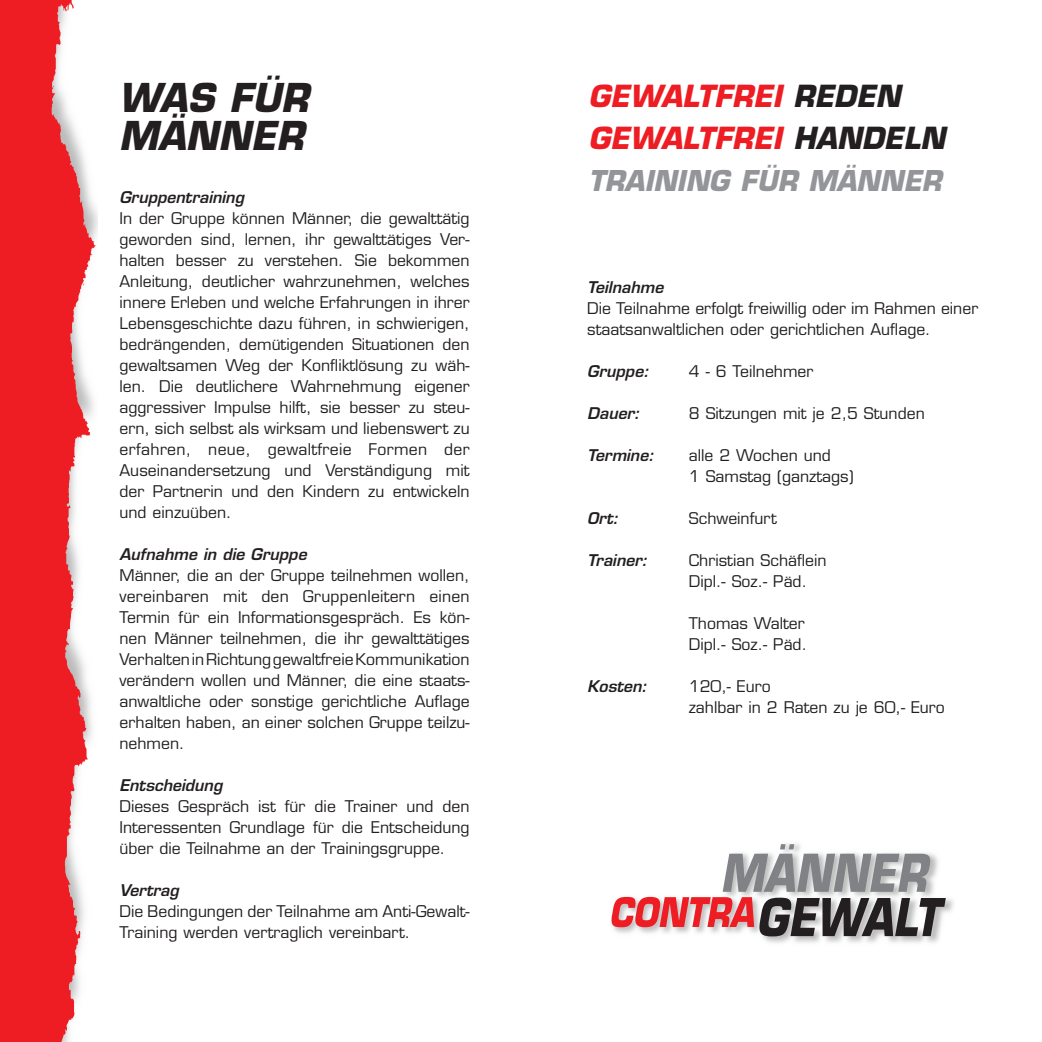
<style>
.page{position:relative;width:1042px;height:1042px;background:#fff}
.page>*{position:absolute;margin:0;border:0;box-sizing:border-box;transform-origin:0 0}
.t1{font:italic 700 38.85px/38.1px "Eurostile";color:#231f20;scale:.96 1}
.t2{font:italic 700 29.75px/42px "Eurostile";color:#ee1d23;scale:.96 1}
.t3{font:italic 700 28px "Eurostile";color:#939598;scale:.96 1}
.t4{font:15.75px/21px "Eurostile";color:#231f20}
.t5{font:italic 600 15.75px "Eurostile";color:#231f20}
.s1{color:#231f20}
</style>
<div class="page">
<img style="left:0;top:0;width:95px;height:1042px">
<img style="left:762px;top:843px;width:191px;height:100px">
<svg style="left:611px;top:844px;width:335px;height:92px"></svg>
<h1 class="t1" style="left:119px;top:78px;width:199px">WAS FÜR<br>MÄNNER</h1>
<p class="t5" style="left:119px;top:187px;width:126px">Gruppentraining</p>
<p class="t4" style="left:119px;top:208px;width:352px;text-align:justify">In der Gruppe können Männer, die gewalttätig geworden sind, lernen, ihr gewalttätiges Ver&shy;halten besser zu verstehen. Sie bekommen Anleitung, deutlicher wahrzunehmen, welches innere Erleben und welche Erfahrungen in ihrer Lebensgeschichte dazu führen, in schwierigen, bedrängenden, demütigenden Situationen den gewaltsamen Weg der Konfliktlösung zu wäh&shy;len. Die deutlichere Wahrnehmung eigener aggressiver Impulse hilft, sie besser zu steu&shy;ern, sich selbst als wirksam und liebenswert zu erfahren, neue, gewaltfreie Formen der Auseinandersetzung und Verständigung mit der Partnerin und den Kindern zu entwickeln und einzuüben.</p>
<p class="t5" style="left:119px;top:544px;width:189px">Aufnahme in die Gruppe</p>
<p class="t4" style="left:119px;top:565px;width:352px;text-align:justify">Männer, die an der Gruppe teilnehmen wollen, vereinbaren mit den Gruppenleitern einen Termin für ein Informationsgespräch. Es kön&shy;nen Männer teilnehmen, die ihr gewalttätiges Verhalten in Richtung gewaltfreie Kommunikation verändern wollen und Männer, die eine staats&shy;anwaltliche oder sonstige gerichtliche Auflage erhalten haben, an einer solchen Gruppe teilzu&shy;nehmen.</p>
<p class="t5" style="left:119px;top:775px;width:104px">Entscheidung</p>
<p class="t4" style="left:119px;top:796px;width:352px;text-align:justify">Dieses Gespräch ist für die Trainer und den Interessenten Grundlage für die Entscheidung über die Teilnahme an der Trainingsgruppe.</p>
<p class="t5" style="left:119px;top:880px;width:61px">Vertrag</p>
<p class="t4" style="left:119px;top:901px;width:352px">Die Bedingungen der Teilnahme am Anti-Gewalt-<br>Training werden vertraglich vereinbart.</p>
<h2 class="t2" style="left:588px;top:75px;width:373px">GEWALTFREI <span class="s1">REDEN<br></span>GEWALTFREI <span class="s1">HANDELN</span></h2>
<h3 class="t3" style="left:588px;top:163px;width:369px">TRAINING FÜR MÄNNER</h3>
<p class="t5" style="left:587px;top:277px;width:78px">Teilnahme</p>
<p class="t4" style="left:587px;top:298px;width:392px">Die Teilnahme erfolgt freiwillig oder im Rahmen einer staatsanwaltlichen oder gerichtlichen Auflage.</p>
<p class="t5" style="left:587px;top:361px;width:63px">Gruppe:</p>
<p class="t4" style="left:689px;top:361px;width:126px">4 - 6 Teilnehmer</p>
<p class="t5" style="left:587px;top:403px;width:54px">Dauer:</p>
<p class="t4" style="left:689px;top:403px;width:237px">8 Sitzungen mit je 2,5 Stunden</p>
<p class="t5" style="left:587px;top:445px;width:68px">Termine:</p>
<p class="t4" style="left:689px;top:445px;width:166px">alle 2 Wochen und<br>1 Samstag (ganztags)</p>
<p class="t5" style="left:587px;top:508px;width:33px">Ort:</p>
<p class="t4" style="left:689px;top:508px;width:89px">Schweinfurt</p>
<p class="t5" style="left:587px;top:550px;width:62px">Trainer:</p>
<p class="t4" style="left:689px;top:550px;width:139px">Christian Schäflein<br>Dipl.- Soz.- Päd.</p>
<p class="t4" style="left:689px;top:613px;width:120px">Thomas Walter<br>Dipl.- Soz.- Päd.</p>
<p class="t5" style="left:587px;top:676px;width:61px">Kosten:</p>
<p class="t4" style="left:689px;top:676px;width:257px">120,- Euro<br>zahlbar in 2 Raten zu je 60,- Euro</p>
</div>
